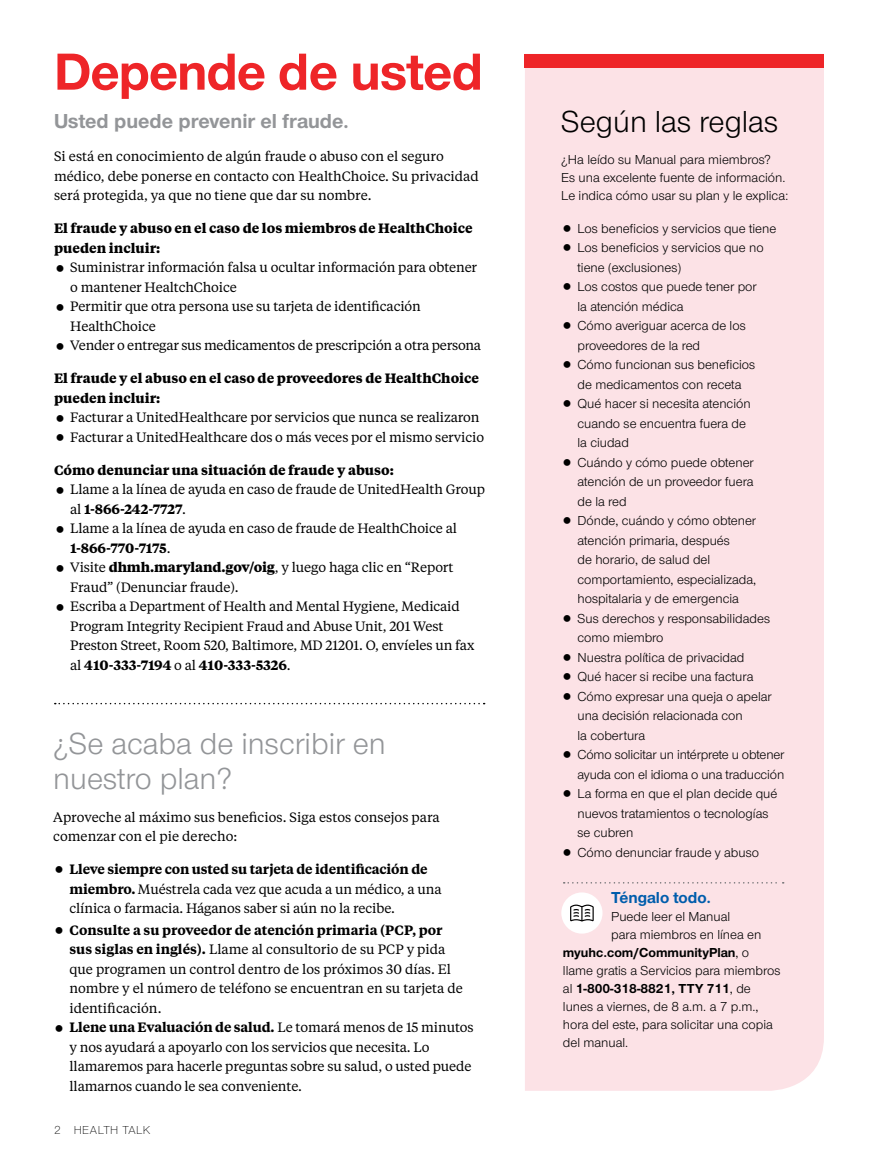
<style>
.page{position:relative;width:878px;height:1161px;background:#fff}
.page>*{position:absolute;margin:0;border:0;box-sizing:border-box;transform-origin:0 0}
.t1{font:700 54px "UHC Sans";letter-spacing:-.02em;color:#ee2528}
.t2{font:31.5px/34.5px "UHC Sans";color:#939598}
.t3{font:31.5px "UHC Sans";color:#000}
.t4{font:700 21px "UHC Sans";color:#939598}
.t5{font:700 16.5px "UHC Sans";color:#005dac}
.t6{font:13.5px/19.5px "UHC Serif Text";letter-spacing:-.01em;color:#000}
.t7{font:13.5px/19.5px "UHC Sans";color:#000}
.t8{font:700 13.5px/19.5px "UHC Serif Text";color:#000}
.t9{font:700 13.5px "UHC Sans";color:#000}
.t10{font:300 12px "UHC Sans";letter-spacing:.04em;color:#000}
.s1{font-weight:700}
.s2{font-weight:600}
.s3{font-weight:400}
</style>
<div class="page">
<div style="left:525px;top:68px;width:299px;height:1023px;background:#fce2e6"></div>
<div style="left:525px;top:54px;width:299px;height:14px;background:#ee2528"></div>
<svg style="left:563px;top:882px;width:220px;height:2px"></svg>
<div style="left:561px;top:892px;width:41px;height:42px;background:#fff;border-radius:50%"></div>
<svg style="left:570px;top:905px;width:23px;height:16px"></svg>
<svg style="left:55px;top:703px;width:429px;height:1px"></svg>
<h1 class="t1" style="left:54px;top:35px;width:430px">Depende de usted</h1>
<h3 class="t4" style="left:54px;top:107px;width:296px">Usted puede prevenir el fraude.</h3>
<p class="t6" style="left:54px;top:146px;width:426px">Si está en conocimiento de algún fraude o abuso con el seguro médico, debe ponerse en contacto con HealthChoice. Su privacidad será protegida, ya que no tiene que dar su nombre.</p>
<p class="t8" style="left:54px;top:218px;width:420px">El fraude y abuso en el caso de los miembros de HealthChoice pueden incluir:</p>
<p class="t6" style="left:70px;top:257px;width:412px">Suministrar información falsa u ocultar información para obtener o mantener HealtchChoice<br>Permitir que otra persona use su tarjeta de identificación HealthChoice<br>Vender o entregar sus medicamentos de prescripción a otra persona</p>
<p class="t8" style="left:54px;top:368px;width:426px">El fraude y el abuso en el caso de proveedores de HealthChoice pueden incluir:</p>
<p class="t6" style="left:70px;top:407px;width:415px">Facturar a UnitedHealthcare por servicios que nunca se realizaron<br>Facturar a UnitedHealthcare dos o más veces por el mismo servicio</p>
<p class="t8" style="left:54px;top:460px;width:341px">Cómo denunciar una situación de fraude y abuso:</p>
<p class="t6" style="left:70px;top:479px;width:416px">Llame a la línea de ayuda en caso de fraude de UnitedHealth Group al <span class="s1">1-866-242-7727</span>.<br>Llame a la línea de ayuda en caso de fraude de HealthChoice al <span class="s1">1-866-770-7175</span>.<br>Visite <span class="s1">dhmh.maryland.gov/oig</span>, y luego haga clic en “Report Fraud” (Denunciar fraude).<br>Escriba a Department of Health and Mental Hygiene, Medicaid Program Integrity Recipient Fraud and Abuse Unit, 201 West Preston Street, Room 520, Baltimore, MD 21201. O, envíeles un fax al <span class="s1">410-333-7194</span> o al <span class="s1">410-333-5326</span>.</p>
<h2 class="t2" style="left:53px;top:725px;width:334px">¿Se acaba de inscribir en nuestro plan?</h2>
<p class="t6" style="left:53px;top:807px;width:388px">Aproveche al máximo sus beneficios. Siga estos consejos para comenzar con el pie derecho:</p>
<p class="t6" style="left:69px;top:859px;width:373px"><span class="s2">Lleve siempre con usted su tarjeta de identificación de miembro.</span> Muéstrela cada vez que acuda a un médico, a una clínica o farmacia. Háganos saber si aún no la recibe.</p>
<p class="t6" style="left:69px;top:920px;width:405px"><span class="s2">Consulte a su proveedor de atención primaria (PCP, por<br>sus siglas en inglés).</span> Llame al consultorio de su PCP y pida<br>que programen un control dentro de los próximos 30 días. El nombre y el número de teléfono se encuentran en su tarjeta de identificación.<br><span class="s2">Llene una Evaluación de salud.</span> Le tomará menos de 15 minutos y nos ayudará a apoyarlo con los servicios que necesita. Lo llamaremos para hacerle preguntas sobre su salud, o usted puede llamarnos cuando le sea conveniente.</p>
<p class="t10" style="left:54px;top:1122px;width:98px">2 HEALTH TALK</p>
<h2 class="t3" style="left:561px;top:101px;width:218px">Según las reglas</h2>
<p class="t7" style="left:561px;top:150px;width:228px;line-height:18px">¿Ha leído su Manual para miembros?<br>Es una excelente fuente de información.<br>Le indica cómo usar su plan y le explica:</p>
<p class="t7" style="left:577px;top:218px;width:208px">Los beneficios y servicios que tiene<br>Los beneficios y servicios que no tiene (exclusiones)<br>Los costos que puede tener por<br>la atención médica<br>Cómo averiguar acerca de los proveedores de la red<br>Cómo funcionan sus beneficios<br>de medicamentos con receta<br>Qué hacer si necesita atención cuando se encuentra fuera de<br>la ciudad<br>Cuándo y cómo puede obtener atención de un proveedor fuera<br>de la red<br>Dónde, cuándo y cómo obtener atención primaria, después<br>de horario, de salud del comportamiento, especializada, hospitalaria y de emergencia<br>Sus derechos y responsabilidades como miembro<br>Nuestra política de privacidad<br>Qué hacer si recibe una factura<br>Cómo expresar una queja o apelar una decisión relacionada con<br>la cobertura<br>Cómo solicitar un intérprete u obtener ayuda con el idioma o una traducción<br>La forma en que el plan decide qué nuevos tratamientos o tecnologías se cubren<br>Cómo denunciar fraude y abuso</p>
<p class="t5" style="left:611px;top:887px;width:101px">Téngalo todo.</p>
<p class="t7" style="left:611px;top:907px;width:121px">Puede leer el Manual</p>
<p class="t7" style="left:611px;top:925px;width:152px">para miembros en línea en</p>
<p class="t9" style="left:563px;top:944px;width:188px">myuhc.com/CommunityPlan<span class="s3">, o</span></p>
<p class="t7" style="left:563px;top:961px;width:219px">llame gratis a Servicios para miembros</p>
<p class="t9" style="left:563px;top:980px;width:189px"><span class="s3">al</span> 1-800-318-8821, TTY 711<span class="s3">, de</span></p>
<p class="t7" style="left:563px;top:997px;width:197px">lunes a viernes, de 8 a.m. a 7 p.m.,</p>
<p class="t7" style="left:563px;top:1015px;width:211px">hora del este, para solicitar una copia</p>
<p class="t7" style="left:563px;top:1033px;width:67px">del manual.</p>
</div>
